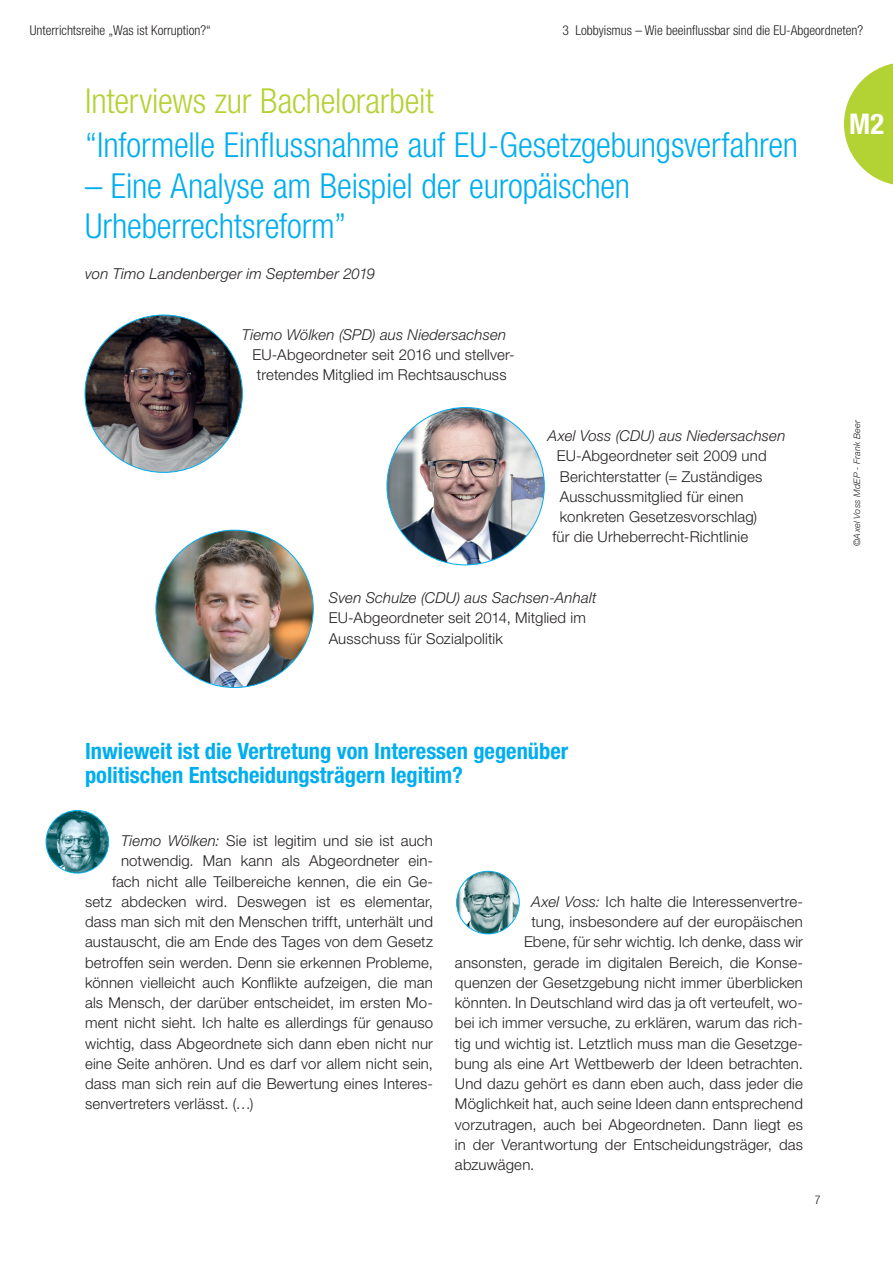
<style>
.page{position:relative;width:893px;height:1263px;background:#fff}
.page>*{position:absolute;margin:0;border:0;box-sizing:border-box;transform-origin:0 0}
.t1{font:300 condensed 34.5px/40.5px "Helvetica Neue LT Std";letter-spacing:-.005em;color:#00aeef}
.t2{font:300 condensed 34.5px "Helvetica Neue LT Std";letter-spacing:-.005em;color:#b3d234}
.t3{font:700 condensed 28.5px "Helvetica Neue LT Std";color:#fff}
.t4{font:700 condensed 22.5px/24px "Helvetica Neue LT Std";color:#00aeef}
.t5{font:300 15px/20.2px "Helvetica Neue LT Std";letter-spacing:.01em;color:#231f20;text-align:center}
.t6{font:italic 300 15px "Helvetica Neue LT Std";letter-spacing:.01em;color:#231f20}
.t7{font:300 condensed 13.5px "Helvetica Neue LT Std";color:#231f20}
.t8{font:300 condensed 12px "Helvetica Neue LT Std";color:#231f20}
.t9{font:italic 300 9px "Helvetica Neue LT Std";letter-spacing:.025em;color:#231f20}
.s1{font-style:italic}
</style>
<div class="page">
<svg style="left:844px;top:63px;width:49px;height:122px"></svg>
<img style="left:85px;top:315px;width:157px;height:157px;border-radius:79px">
<img style="left:46px;top:810px;width:63px;height:63px;border-radius:31px">
<div style="left:46px;top:810px;width:63px;height:63px;border:1px solid #00aeef;border-radius:50%"></div>
<img style="left:457px;top:871px;width:62px;height:63px;border-radius:31px">
<div style="left:456px;top:871px;width:64px;height:63px;border:1px solid #00aeef;border-radius:50%"></div>
<img style="left:387px;top:408px;width:157px;height:157px;border-radius:79px">
<img style="left:156px;top:530px;width:157px;height:157px;border-radius:79px">
<p class="t7" style="left:30px;top:23px;width:183px">Unterrichtsreihe „Was ist Korruption?“</p>
<p class="t7" style="left:562px;top:23px;width:302px">3 Lobbyismus – Wie beeinflussbar sind die EU-Abgeordneten?</p>
<h1 class="t2" style="left:85px;top:81px;width:350px">Interviews zur Bachelorarbeit</h1>
<h1 class="t1" style="left:85px;top:124px;width:715px">“Informelle Einflussnahme auf EU-Gesetzgebungsverfahren</h1>
<h1 class="t1" style="left:85px;top:165px;width:547px">– Eine Analyse am Beispiel der europäischen<br>Urheberrechtsreform”</h1>
<p class="t6" style="left:85px;top:265px;width:292px">von Timo Landenberger im September 2019</p>
<p class="t6" style="left:242px;top:326px;width:266px">Tiemo Wölken (SPD) aus Niedersachsen</p>
<p class="t5" style="left:252px;top:344px;width:264px">EU-Abgeordneter seit 2016 und stellver&shy;tretendes Mitglied im Rechtsauschuss</p>
<p class="t6" style="left:548px;top:427px;width:239px">Axel Voss (CDU) aus Niedersachsen</p>
<p class="t5" style="left:557px;top:446px;width:211px">EU-Abgeordneter seit 2009 und</p>
<p class="t5" style="left:560px;top:466px;width:204px">Berichterstatter (= Zuständiges</p>
<p class="t5" style="left:560px;top:486px;width:185px">Ausschussmitglied für einen</p>
<p class="t5" style="left:560px;top:506px;width:199px">konkreten Gesetzesvorschlag)</p>
<p class="t5" style="left:552px;top:527px;width:197px">für die Urheberrecht-Richtlinie</p>
<p class="t6" style="left:329px;top:589px;width:269px">Sven Schulze (CDU) aus Sachsen-Anhalt</p>
<p class="t5" style="left:329px;top:608px;width:259px;text-align:left">EU-Abgeordneter seit 2014, Mitglied im<br>Ausschuss für Sozialpolitik</p>
<h2 class="t3" style="left:849px;top:107px;width:36px">M2</h2>
<p class="t9" style="left:851px;top:546px;width:128px;rotate:-90deg">©Axel Voss MdEP - Frank Beer</p>
<h3 class="t4" style="left:85px;top:739px;width:485px">Inwieweit ist die Vertretung von Interessen gegenüber politischen Entscheidungsträgern legitim?</h3>
<p class="t5" style="left:121px;top:830px;width:313px"><span class="s1">Tiemo Wölken:</span> Sie ist legitim und sie ist auch</p>
<p class="t5" style="left:121px;top:851px;width:314px">notwendig. Man kann als Abgeordneter ein-</p>
<p class="t5" style="left:112px;top:871px;width:323px">fach nicht alle Teilbereiche kennen, die ein Ge-</p>
<p class="t5" style="left:85px;top:891px;width:349px">setz abdecken wird. Deswegen ist es elementar,</p>
<p class="t5" style="left:85px;top:911px;width:349px">dass man sich mit den Menschen trifft, unterhält und</p>
<p class="t5" style="left:85px;top:932px;width:349px">austauscht, die am Ende des Tages von dem Gesetz</p>
<p class="t5" style="left:85px;top:952px;width:350px">betroffen sein werden. Denn sie erkennen Probleme,</p>
<p class="t5" style="left:85px;top:972px;width:349px">können vielleicht auch Konflikte aufzeigen, die man</p>
<p class="t5" style="left:85px;top:992px;width:350px">als Mensch, der darüber entscheidet, im ersten Mo-</p>
<p class="t5" style="left:85px;top:1013px;width:349px">ment nicht sieht. Ich halte es allerdings für genauso</p>
<p class="t5" style="left:85px;top:1033px;width:349px">wichtig, dass Abgeordnete sich dann eben nicht nur</p>
<p class="t5" style="left:85px;top:1053px;width:349px">eine Seite anhören. Und es darf vor allem nicht sein,</p>
<p class="t5" style="left:85px;top:1073px;width:350px">dass man sich rein auf die Bewertung eines Interes-</p>
<p class="t5" style="left:85px;top:1094px;width:170px">senvertreters verlässt. (…)</p>
<p class="t5" style="left:531px;top:891px;width:273px"><span class="s1">Axel Voss:</span> Ich halte die Interessenvertre-</p>
<p class="t5" style="left:531px;top:911px;width:273px">tung, insbesondere auf der europäischen</p>
<p class="t5" style="left:524px;top:932px;width:280px">Ebene, für sehr wichtig. Ich denke, dass wir</p>
<p class="t5" style="left:455px;top:952px;width:349px">ansonsten, gerade im digitalen Bereich, die Konse-</p>
<p class="t5" style="left:455px;top:972px;width:350px">quenzen der Gesetzgebung nicht immer überblicken</p>
<p class="t5" style="left:455px;top:992px;width:349px">könnten. In Deutschland wird das ja oft verteufelt, wo-</p>
<p class="t5" style="left:455px;top:1013px;width:349px">bei ich immer versuche, zu erklären, warum das rich-</p>
<p class="t5" style="left:455px;top:1033px;width:349px">tig und wichtig ist. Letztlich muss man die Gesetzge-</p>
<p class="t5" style="left:455px;top:1053px;width:350px">bung als eine Art Wettbewerb der Ideen betrachten.</p>
<p class="t5" style="left:455px;top:1073px;width:349px">Und dazu gehört es dann eben auch, dass jeder die</p>
<p class="t5" style="left:455px;top:1094px;width:349px">Möglichkeit hat, auch seine Ideen dann entsprechend</p>
<p class="t5" style="left:455px;top:1114px;width:349px">vorzutragen, auch bei Abgeordneten. Dann liegt es</p>
<p class="t5" style="left:455px;top:1134px;width:349px">in der Verantwortung der Entscheidungsträger, das</p>
<p class="t5" style="left:455px;top:1154px;width:81px">abzuwägen.</p>
<p class="t8" style="left:815px;top:1192px;width:7px">7</p>
</div>
